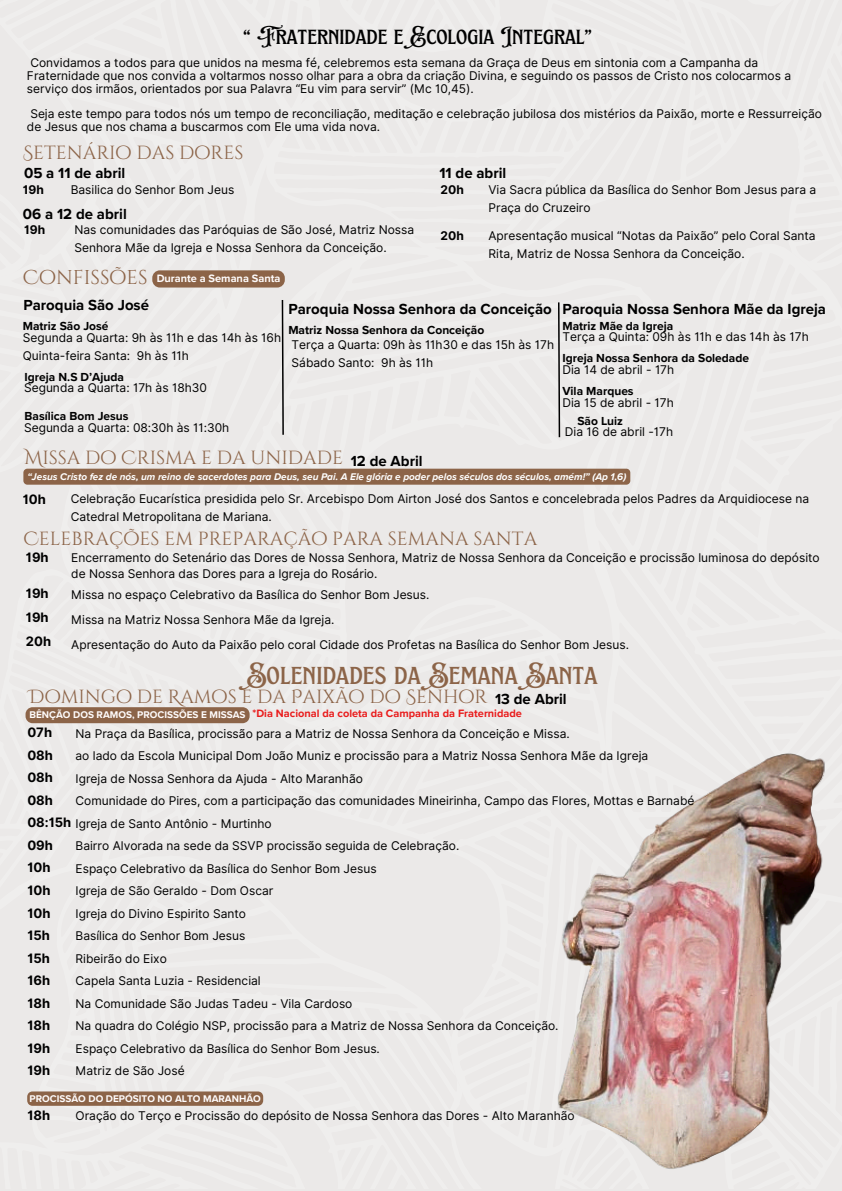
<style>
.page{position:relative;width:842px;height:1191px;background:#fff}
.page>*{position:absolute;margin:0;border:0;box-sizing:border-box;transform-origin:0 0}
.t1{font:30px "EFCO Brookshire";letter-spacing:.005em;color:#8c6448}
.t2{font:25px "EFCO Brookshire";color:#000}
.t3{font:20px "Cinzel Decorative";color:#8c6448}
.t4{font:19px "Cinzel Decorative";color:#8c6448}
.t5{font:700 15px "Proxima Nova";color:#000}
.t6{font:700 13px/22.5px "Inter";color:#000}
.t7{font:12px/18px "Inter";color:#000}
.t8{font:700 12px "Proxima Nova";color:#000}
.t9{font:700 12px "Inter";color:#000}
.t10{font:700 11px "Proxima Nova";color:#e91c1c}
.t11{font:700 11px "Proxima Nova";color:#fffcfc}
.t12{font:italic 700 10px "Proxima Nova";color:#fff}
.t13{font:700 10px "Proxima Nova";color:#fffcfc}
.s1{font-weight:700;font-size:13px}
</style>
<div class="page">
<div style="left:0;top:0;width:266px;height:476px;background:#ebe9e8"></div>
<div style="left:60px;top:246px;width:522px;height:483px;background:#ebe9e8"></div>
<div style="left:582px;top:262px;width:260px;height:460px;background:#ebe9e8"></div>
<div style="left:266px;top:0;width:479px;height:262px;background:#ebe9e8"></div>
<div style="left:32px;top:855px;width:463px;height:333px;background:#ebe9e8"></div>
<div style="left:339px;top:0;width:162px;height:52px;background:#ebe9e8"></div>
<div style="left:745px;top:0;width:97px;height:271px;background:#ebe9e8"></div>
<div style="left:0;top:569px;width:222px;height:365px;background:#ebe9e8"></div>
<div style="left:273px;top:596px;width:390px;height:560px;background:#ebe9e8"></div>
<img style="left:495px;top:722px;width:347px;height:468px">
<div style="left:152px;top:270px;width:133px;height:17px;background:#8c6448;border-radius:8px"></div>
<div style="left:23px;top:468px;width:607px;height:16px;background:#8c6448;border-radius:4px"></div>
<svg style="left:26px;top:707px;width:224px;height:16px;background:#8e674b"></svg>
<svg style="left:281px;top:298px;width:4px;height:138px"></svg>
<svg style="left:557px;top:301px;width:4px;height:137px"></svg>
<svg style="left:0;top:1091px;width:317px;height:97px;background:#e1dcd8"></svg>
<p class="t2" style="left:243px;top:21px;width:350px">“ Fraternidade e Ecologia Integral”</p>
<h2 class="t7" style="left:27px;top:56px;width:766px;line-height:12.8px">Convidamos a todos para que unidos na mesma fé, celebremos esta semana da Graça de Deus em sintonia com a Campanha da<br>Fraternidade que nos convida a voltarmos nosso olhar para a obra da criação Divina, e seguindo os passos de Cristo nos colocarmos a serviço dos irmãos, orientados por sua Palavra “Eu vim para servir” (Mc 10,45).</h2>
<h6 class="t7" style="left:27px;top:107px;width:796px;line-height:12.8px">Seja este tempo para todos nós um tempo de reconciliação, meditação e celebração jubilosa dos mistérios da Paixão, morte e Ressurreição de Jesus que nos chama a buscarmos com Ele uma vida nova.</h6>
<h6 class="t4" style="left:23px;top:141px;width:222px">Setenário das dores</h6>
<h3 class="t7" style="left:71px;top:180px;width:165px">Basilica do Senhor Bom Jeus</h3>
<h4 class="t5" style="left:24px;top:164px;width:103px">05 a 11 de abril</h4>
<h4 class="t9" style="left:23px;top:182px;width:23px">19h</h4>
<h5 class="t5" style="left:23px;top:205px;width:106px">06 a 12 de abril</h5>
<h6 class="t7" style="left:74px;top:220px;width:341px">Nas comunidades das Paróquias de São José, Matriz Nossa<br>Senhora Mãe da Igreja e Nossa Senhora da Conceição.</h6>
<h5 class="t5" style="left:439px;top:164px;width:69px">11 de abril</h5>
<h6 class="t7" style="left:489px;top:180px;width:329px">Via Sacra pública da Basílica do Senhor Bom Jesus para a<br>Praça do Cruzeiro</h6>
<h5 class="t9" style="left:441px;top:182px;width:25px">20h</h5>
<h4 class="t9" style="left:24px;top:222px;width:23px">19h</h4>
<h6 class="t7" style="left:489px;top:227px;width:329px">Apresentação musical “Notas da Paixão” pelo Coral Santa<br>Rita, Matriz de Nossa Senhora da Conceição.</h6>
<h5 class="t9" style="left:441px;top:229px;width:25px">20h</h5>
<h6 class="t3" style="left:23px;top:265px;width:126px">Confissões</h6>
<h6 class="t5" style="left:23px;top:296px;width:127px">Paroquia São José</h6>
<h5 class="t7" style="left:23px;top:328px;width:260px">Segunda a Quarta: 9h às 11h e das 14h às 16h<br>Quinta-feira Santa: 9h às 11h</h5>
<h5 class="t11" style="left:157px;top:271px;width:125px">Durante a Semana Santa</h5>
<h6 class="t8" style="left:23px;top:319px;width:87px">Matriz São José</h6>
<h5 class="t8" style="left:25px;top:369px;width:101px">Igreja N.S D’Ajuda</h5>
<h6 class="t7" style="left:24px;top:378px;width:184px">Segunda a Quarta: 17h às 18h30</h6>
<h5 class="t8" style="left:25px;top:409px;width:105px">Basílica Bom Jesus</h5>
<h6 class="t7" style="left:24px;top:418px;width:207px">Segunda a Quarta: 08:30h às 11:30h</h6>
<h6 class="t5" style="left:288px;top:300px;width:265px">Paroquia Nossa Senhora da Conceição</h6>
<h3 class="t7" style="left:292px;top:335px;width:264px">Terça a Quarta: 09h às 11h30 e das 15h às 17h<br>Sábado Santo: 9h às 11h</h3>
<p class="t8" style="left:288px;top:323px;width:197px">Matriz Nossa Senhora da Conceição</p>
<h4 class="t5" style="left:562px;top:300px;width:265px">Paroquia Nossa Senhora Mãe da Igreja</h4>
<p class="t7" style="left:562px;top:328px;width:248px">Terça a Quinta: 09h às 11h e das 14h às 17h</p>
<h4 class="t8" style="left:562px;top:319px;width:112px">Matriz Mãe da Igreja</h4>
<h4 class="t8" style="left:562px;top:351px;width:188px">Igreja Nossa Senhora da Soledade</h4>
<p class="t8" style="left:562px;top:384px;width:73px">Vila Marques</p>
<h5 class="t8" style="left:577px;top:413px;width:47px">São Luiz</h5>
<h5 class="t7" style="left:562px;top:361px;width:113px">Dia 14 de abril - 17h</h5>
<h5 class="t7" style="left:562px;top:394px;width:113px">Dia 15 de abril - 17h</h5>
<h6 class="t7" style="left:565px;top:422px;width:110px">Dia 16 de abril -17h</h6>
<h6 class="t4" style="left:25px;top:445px;width:320px">Missa do Crisma e da unidade</h6>
<h6 class="t6" style="left:23px;top:488px;width:25px">10h</h6>
<h3 class="t5" style="left:351px;top:452px;width:73px">12 de Abril</h3>
<h4 class="t12" style="left:27px;top:470px;width:600px">“Jesus Cristo fez de nós, um reino de sacerdotes para Deus, seu Pai. A Ele glória e poder pelos séculos dos séculos, amém!” (Ap 1,6)</h4>
<h5 class="t7" style="left:71px;top:489px;width:740px">Celebração Eucarística presidida pelo Sr. Arcebispo Dom Airton José dos Santos e concelebrada pelos Padres da Arquidiocese na<br>Catedral Metropolitana de Mariana.</h5>
<p class="t4" style="left:23px;top:526px;width:515px">Celebrações em preparação para semana santa</p>
<h6 class="t7" style="left:71px;top:549px;width:750px;line-height:16.5px">Encerramento do Setenário das Dores de Nossa Senhora, Matriz de Nossa Senhora da Conceição e procissão luminosa do depósito de Nossa Senhora das Dores para a Igreja do Rosário.</h6>
<h6 class="t7" style="left:71px;top:582px;width:559px;line-height:24.8px">Missa no espaço Celebrativo da Basílica do Senhor Bom Jesus.<br>Missa na Matriz Nossa Senhora Mãe da Igreja.<br>Apresentação do Auto da Paixão pelo coral Cidade dos Profetas na Basílica do Senhor Bom Jesus.</h6>
<h5 class="t6" style="left:26px;top:546px;width:24px">19h</h5>
<h3 class="t6" style="left:26px;top:581px;width:27px;line-height:24px">19h<br>19h<br>20h</h3>
<p class="t1" style="left:247px;top:656px;width:352px">Solenidades da Semana Santa</p>
<p class="t10" style="left:253px;top:706px;width:271px">*Dia Nacional da coleta da Campanha da Fraternidade</p>
<h5 class="t4" style="left:29px;top:684px;width:460px">Domingo de Ramos e da Paixão do Senhor</h5>
<h5 class="t7" style="left:76px;top:724px;width:496px">Na Praça da Basílica, procissão para a Matriz de Nossa Senhora da Conceição e Missa.</h5>
<h5 class="t7" style="left:76px;top:746px;width:574px">ao lado da Escola Municipal Dom João Muniz e procissão para a Matriz Nossa Senhora Mãe da Igreja</h5>
<h5 class="t7" style="left:76px;top:769px;width:289px">Igreja de Nossa Senhora da Ajuda - Alto Maranhão</h5>
<h5 class="t7" style="left:76px;top:791px;width:620px">Comunidade do Pires, com a participação das comunidades Mineirinha, Campo das Flores, Mottas e Barnabé</h5>
<h5 class="t7" style="left:27px;top:814px;width:246px"><span class="s1">08:15h</span> Igreja de Santo Antônio - Murtinho</h5>
<h5 class="t7" style="left:76px;top:836px;width:385px">Bairro Alvorada na sede da SSVP procissão seguida de Celebração.</h5>
<h5 class="t7" style="left:76px;top:859px;width:303px">Espaço Celebrativo da Basílica do Senhor Bom Jesus</h5>
<h5 class="t7" style="left:76px;top:881px;width:199px">Igreja de São Geraldo - Dom Oscar</h5>
<h5 class="t7" style="left:76px;top:904px;width:172px">Igreja do Divino Espirito Santo</h5>
<h5 class="t7" style="left:76px;top:926px;width:171px">Basílica do Senhor Bom Jesus</h5>
<h5 class="t7" style="left:76px;top:949px;width:93px">Ribeirão do Eixo</h5>
<h5 class="t7" style="left:76px;top:971px;width:187px">Capela Santa Luzia - Residencial</h5>
<h5 class="t7" style="left:76px;top:994px;width:278px">Na Comunidade São Judas Tadeu - Vila Cardoso</h5>
<h5 class="t7" style="left:76px;top:1016px;width:484px">Na quadra do Colégio NSP, procissão para a Matriz de Nossa Senhora da Conceição.</h5>
<h5 class="t7" style="left:76px;top:1039px;width:306px">Espaço Celebrativo da Basílica do Senhor Bom Jesus.</h5>
<h5 class="t7" style="left:76px;top:1061px;width:111px">Matriz de São José</h5>
<h6 class="t7" style="left:76px;top:1106px;width:501px">Oração do Terço e Procissão do depósito de Nossa Senhora das Dores - Alto Maranhão</h6>
<h6 class="t5" style="left:495px;top:689px;width:73px">13 de Abril</h6>
<h4 class="t13" style="left:30px;top:709px;width:218px">BÊNÇÃO DOS RAMOS, PROCISSÕES E MISSAS</h4>
<h1 class="t6" style="left:27px;top:721px;width:27px;text-align:justify">07h 08h 08h 08h</h1>
<h1 class="t6" style="left:27px;top:833px;width:27px">09h<br>10h<br>10h<br>10h<br>15h<br>15h<br>16h<br>18h<br>18h<br>19h<br>19h</h1>
<h3 class="t6" style="left:27px;top:1103px;width:24px">18h</h3>
<h6 class="t13" style="left:30px;top:1092px;width:233px">PROCISSÃO DO DEPÓSITO NO ALTO MARANHÃO</h6>
</div>
